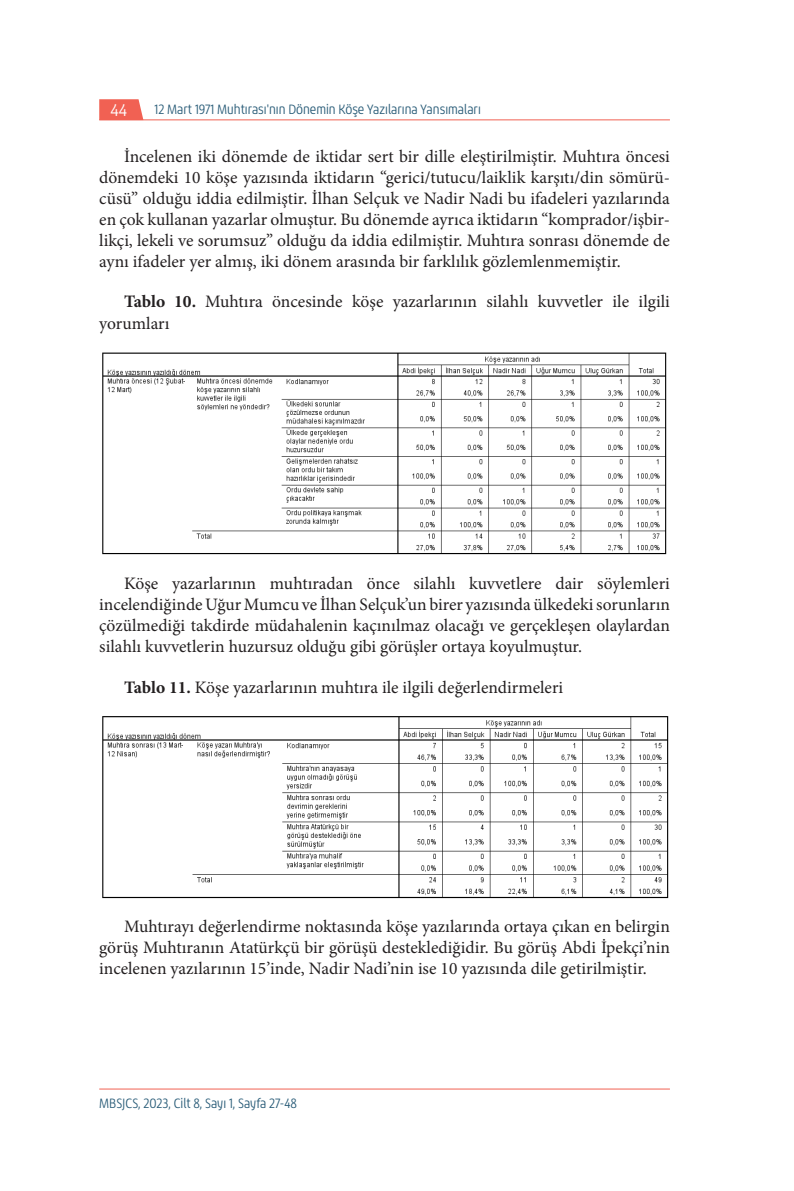
<style>
.page{position:relative;width:794px;height:1191px;background:#fff}
.page>*{position:absolute;margin:0;border:0;box-sizing:border-box;transform-origin:0 0}
.ANA_METİN{font:17.5px/21px "Minion Pro";color:#231f20;text-align:justify}
.t1{font:17.5px "Chypre Nor Boo";color:#fff}
.t2{font:14px "Chypre Con Boo";color:#285b77}
.s1{font-weight:700}
</style>
<div class="page">
<svg style="left:99px;top:99px;width:44px;height:21px"></svg>
<hr style="left:99px;top:120px;width:571px;height:1px;background:#f16153">
<hr style="left:99px;top:1088px;width:571px;height:1px;background:#f16153">
<img style="left:102px;top:352px;width:565px;height:203px">
<img style="left:102px;top:716px;width:567px;height:183px">
<p class="t1" style="left:111px;top:100px;width:18px">44</p>
<p class="t2" style="left:155px;top:101px;width:328px">12 Mart 1971 Muhtırası'nın Dönemin Köşe Yazılarına Yansımaları</p>
<p class="ANA_METİN" style="left:99px;top:146px;width:572px;text-indent:25px">İncelenen iki dönemde de iktidar sert bir dille eleştirilmiştir. Muhtıra öncesi dönemdeki 10 köşe yazısında iktidarın “gerici/tutucu/laiklik karşıtı/din sömürü&shy;cüsü” olduğu iddia edilmiştir. İlhan Selçuk ve Nadir Nadi bu ifadeleri yazılarında en çok kullanan yazarlar olmuştur. Bu dönemde ayrıca iktidarın “komprador/işbir&shy;likçi, lekeli ve sorumsuz” olduğu da iddia edilmiştir. Muhtıra sonrası dönemde de aynı ifadeler yer almış, iki dönem arasında bir farklılık gözlemlenmemiştir.</p>
<p class="ANA_METİN" style="left:99px;top:291px;width:572px;text-indent:25px"><span class="s1">Tablo 10.</span> Muhtıra öncesinde köşe yazarlarının silahlı kuvvetler ile ilgili yorumları</p>
<p class="ANA_METİN" style="left:99px;top:573px;width:572px;text-indent:25px">Köşe yazarlarının muhtıradan önce silahlı kuvvetlere dair söylemleri incelendiğinde Uğur Mumcu ve İlhan Selçuk’un birer yazısında ülkedeki sorunların çözülmediği takdirde müdahalenin kaçınılmaz olacağı ve gerçekleşen olaylardan silahlı kuvvetlerin huzursuz olduğu gibi görüşler ortaya koyulmuştur.</p>
<p class="ANA_METİN" style="left:124px;top:677px;width:441px"><span class="s1">Tablo 11.</span> Köşe yazarlarının muhtıra ile ilgili değerlendirmeleri</p>
<p class="ANA_METİN" style="left:99px;top:916px;width:572px;text-indent:25px">Muhtırayı değerlendirme noktasında köşe yazılarında ortaya çıkan en belirgin görüş Muhtıranın Atatürkçü bir görüşü desteklediğidir. Bu görüş Abdi İpekçi’nin incelenen yazılarının 15’inde, Nadir Nadi’nin ise 10 yazısında dile getirilmiştir.</p>
<p class="t2" style="left:99px;top:1095px;width:199px">MBSJCS, 2023, Cilt 8, Sayı 1, Sayfa 27-48</p>
</div>
